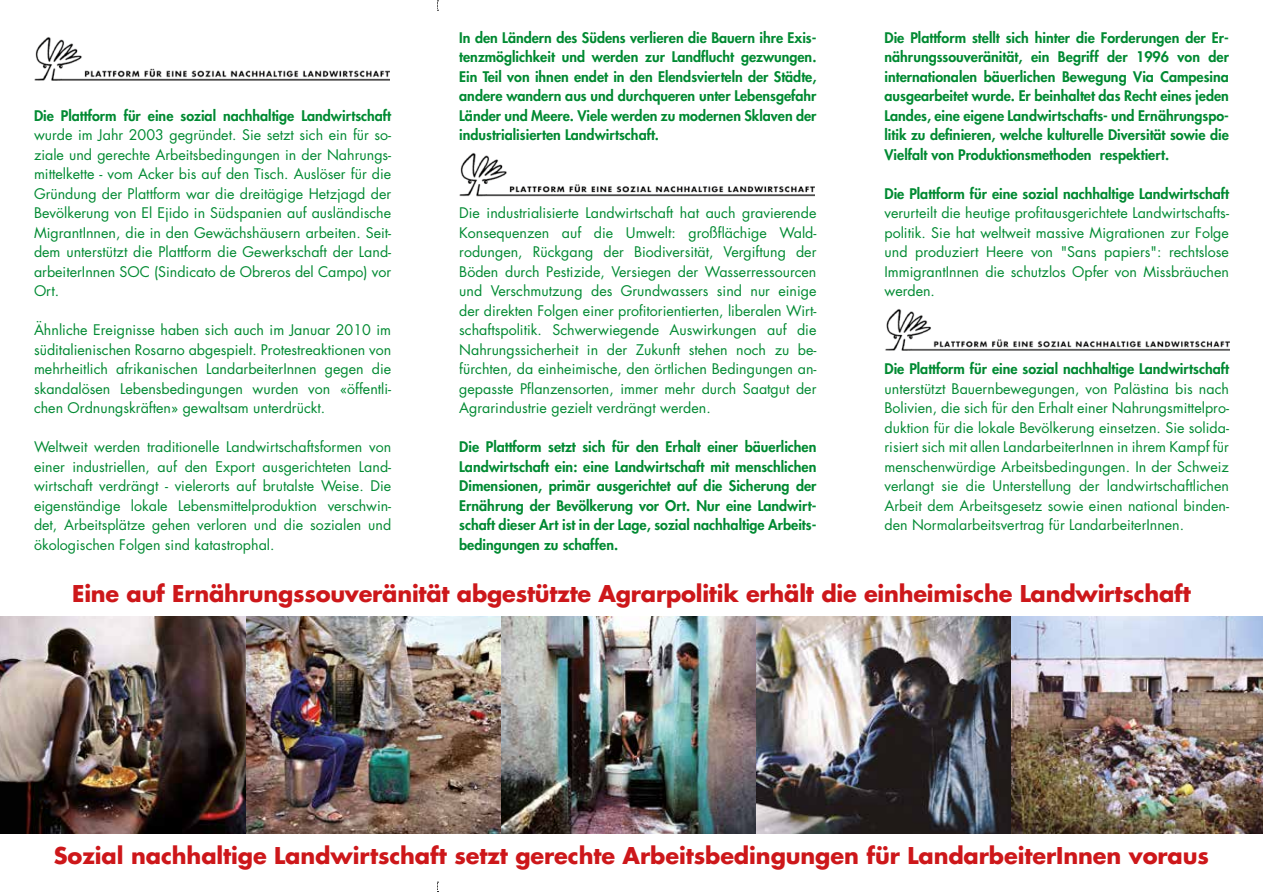
<style>
.page{position:relative;width:1263px;height:893px;background:#fff}
.page>*{position:absolute;margin:0;border:0;box-sizing:border-box;transform-origin:0 0}
.t1{font:700 22.5px "Futura";letter-spacing:-.005em;color:#cd171a}
.t2{font:14.25px/19.5px "Futura";color:#008a32;text-align:justify}
.t3{font:800 14.25px/19.5px "Futura";color:#008a32;text-align:justify}
</style>
<div class="page">
<img style="left:459px;top:153px;width:355px;height:44px">
<img style="left:0;top:617px;width:1263px;height:216px">
<img style="left:885px;top:309px;width:344px;height:42px">
<img style="left:34px;top:37px;width:355px;height:44px">
<p class="t3" style="left:34px;top:106px;width:359px">Die Plattform für eine sozial nachhaltige Landwirtschaft</p>
<p class="t2" style="left:34px;top:125px;width:359px">wurde im Jahr 2003 gegründet. Sie setzt sich ein für so&shy;ziale und gerechte Arbeitsbedingungen in der Nahrungs&shy;mittelkette - vom Acker bis auf den Tisch. Auslöser für die Gründung der Plattform war die dreitägige Hetzjagd der Bevölkerung von El Ejido in Südspanien auf ausländische MigrantInnen, die in den Gewächshäusern arbeiten. Seit&shy;dem unterstützt die Plattform die Gewerkschaft der Land&shy;arbeiterInnen SOC (Sindicato de Obreros del Campo) vor Ort.</p>
<p class="t2" style="left:34px;top:320px;width:359px">Ähnliche Ereignisse haben sich auch im Januar 2010 im süditalienischen Rosarno abgespielt. Protestreaktionen von mehrheitlich afrikanischen LandarbeiterInnen gegen die skandalösen Lebensbedingungen wurden von «öffentli&shy;chen Ordnungskräften» gewaltsam unterdrückt.</p>
<p class="t2" style="left:34px;top:437px;width:359px">Weltweit werden traditionelle Landwirtschaftsformen von einer industriellen, auf den Export ausgerichteten Land&shy;wirtschaft verdrängt - vielerorts auf brutalste Weise. Die eigenständige lokale Lebensmittelproduktion verschwin&shy;det, Arbeitsplätze gehen verloren und die sozialen und ökologischen Folgen sind katastrophal.</p>
<p class="t3" style="left:459px;top:27px;width:359px">In den Ländern des Südens verlieren die Bauern ihre Exis&shy;tenzmöglichkeit und werden zur Landflucht gezwungen.<br>Ein Teil von ihnen endet in den Elendsvierteln der Städte, andere wandern aus und durchqueren unter Lebensgefahr Länder und Meere. Viele werden zu modernen Sklaven der industrialisierten Landwirtschaft.</p>
<p class="t2" style="left:459px;top:203px;width:359px">Die industrialisierte Landwirtschaft hat auch gravierende Konsequenzen auf die Umwelt: großflächige Wald&shy;rodungen, Rückgang der Biodiversität, Vergiftung der Böden durch Pestizide, Versiegen der Wasserressourcen und Verschmutzung des Grundwassers sind nur einige der direkten Folgen einer profitorientierten, liberalen Wirt&shy;schaftspolitik. Schwerwiegende Auswirkungen auf die Nahrungssicherheit in der Zukunft stehen noch zu be&shy;fürchten, da einheimische, den örtlichen Bedingungen an&shy;gepasste Pflanzensorten, immer mehr durch Saatgut der Agrarindustrie gezielt verdrängt werden.</p>
<p class="t3" style="left:459px;top:437px;width:359px">Die Plattform setzt sich für den Erhalt einer bäuerlichen Landwirtschaft ein: eine Landwirtschaft mit menschlichen Dimensionen, primär ausgerichtet auf die Sicherung der Ernährung der Bevölkerung vor Ort. Nur eine Landwirt&shy;schaft dieser Art ist in der Lage, sozial nachhaltige Arbeits&shy;bedingungen zu schaffen.</p>
<p class="t3" style="left:884px;top:27px;width:346px">Die Plattform stellt sich hinter die Forderungen der Er&shy;nährungssouveränität, ein Begriff der 1996 von der internationalen bäuerlichen Bewegung Via Campesina ausgearbeitet wurde. Er beinhaltet das Recht eines jeden Landes, eine eigene Landwirtschafts- und Ernährungspo&shy;litik zu definieren, welche kulturelle Diversität sowie die Vielfalt von Produktionsmethoden respektiert.</p>
<p class="t3" style="left:884px;top:183px;width:346px">Die Plattform für eine sozial nachhaltige Landwirtschaft</p>
<p class="t2" style="left:884px;top:203px;width:346px">verurteilt die heutige profitausgerichtete Landwirtschafts&shy;politik. Sie hat weltweit massive Migrationen zur Folge und produziert Heere von "Sans papiers": rechtslose ImmigrantInnen die schutzlos Opfer von Missbräuchen werden.</p>
<p class="t3" style="left:884px;top:359px;width:346px">Die Plattform für eine sozial nachhaltige Landwirtschaft</p>
<p class="t2" style="left:884px;top:378px;width:346px">unterstützt Bauernbewegungen, von Palästina bis nach Bolivien, die sich für den Erhalt einer Nahrungsmittelpro&shy;duktion für die lokale Bevölkerung einsetzen. Sie solida&shy;risiert sich mit allen LandarbeiterInnen in ihrem Kampf für menschenwürdige Arbeitsbedingungen. In der Schweiz verlangt sie die Unterstellung der landwirtschaftlichen Arbeit dem Arbeitsgesetz sowie einen national binden&shy;den Normalarbeitsvertrag für LandarbeiterInnen.</p>
<h1 class="t1" style="left:72px;top:577px;width:1120px">Eine auf Ernährungssouveränität abgestützte Agrarpolitik erhält die einheimische Landwirtschaft</h1>
<h1 class="t1" style="left:54px;top:840px;width:1157px">Sozial nachhaltige Landwirtschaft setzt gerechte Arbeitsbedingungen für LandarbeiterInnen voraus</h1>
</div>
